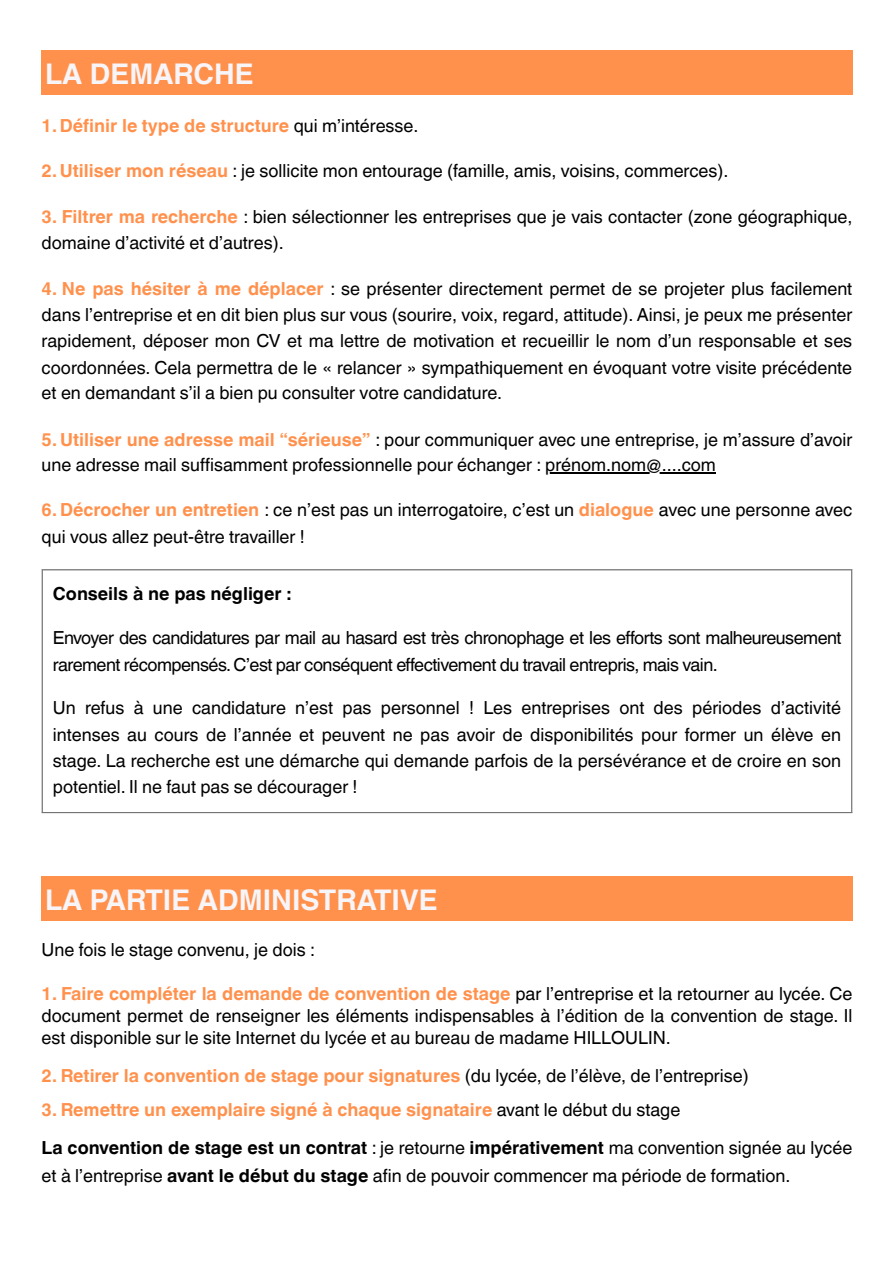
<style>
.page{position:relative;width:894px;height:1263px;background:#fff}
.page>*{position:absolute;margin:0;border:0;box-sizing:border-box;transform-origin:0 0}
.t1{font:700 28.5px "Helvetica World";color:#f7f5f8}
.t2{font:18px/26.1px "Helvetica World";color:#000}
.t3{font:700 18px "Helvetica World";color:#ff914d}
.t4{font:18px/27px "Helvetica World";letter-spacing:-.03em;color:#000}
.t5{font:700 18px "Helvetica World";color:#000}
.s1{font-weight:400;color:#000}
.s2{font-weight:700;color:#ff914d}
.s3{font-weight:700}
</style>
<div class="page">
<hr style="left:545px;top:473px;width:171px;height:1px;background:#000">
<div style="left:42px;top:51px;width:810px;height:43px;background:#ff914d"></div>
<hr style="left:42px;top:570px;width:1px;height:242px;background:#737373">
<hr style="left:850px;top:570px;width:2px;height:242px;background:#737373">
<hr style="left:42px;top:569px;width:810px;height:1px;background:#737373">
<hr style="left:42px;top:812px;width:810px;height:1px;background:#737373">
<div style="left:42px;top:876px;width:810px;height:44px;background:#ff914d"></div>
<p class="t1" style="left:45px;top:51px;width:210px">LA DEMARCHE</p>
<h1 class="t3" style="left:42px;top:111px;width:378px">1. Définir le type de structure <span class="s1">qui m’intéresse.</span></h1>
<h1 class="t2" style="left:42px;top:157px;width:688px"><span class="s2">2. Utiliser mon réseau</span> : je sollicite mon entourage (famille, amis, voisins, commerces).</h1>
<h1 class="t2" style="left:42px;top:204px;width:811px"><span class="s2">3. Filtrer ma recherche</span> : bien sélectionner les entreprises que je vais contacter (zone géographique, domaine d’activité et d’autres).</h1>
<h1 class="t2" style="left:42px;top:275px;width:811px;text-align:justify"><span class="s2">4. Ne pas hésiter à me déplacer</span> : se présenter directement permet de se projeter plus facilement dans l’entreprise et en dit bien plus sur vous (sourire, voix, regard, attitude). Ainsi, je peux me présenter rapidement, déposer mon CV et ma lettre de motivation et recueillir le nom d’un responsable et ses coordonnées. Cela permettra de le « relancer » sympathiquement en évoquant votre visite précédente et en demandant s’il a bien pu consulter votre candidature.</h1>
<h1 class="t2" style="left:42px;top:426px;width:811px"><span class="s2">5. Utiliser une adresse mail “sérieuse”</span> : pour communiquer avec une entreprise, je m’assure d’avoir une adresse mail suffisamment professionnelle pour échanger : prénom.nom@....com</h1>
<h1 class="t2" style="left:42px;top:497px;width:811px;line-height:27px"><span class="s2">6. Décrocher un entretien</span> : ce n’est pas un interrogatoire, c’est un <span class="s2">dialogue</span> avec une personne avec qui vous allez peut-être travailler !</h1>
<h1 class="t5" style="left:53px;top:579px;width:240px">Conseils à ne pas négliger :</h1>
<p class="t4" style="left:53px;top:624px;width:789px">Envoyer des candidatures par mail au hasard est très chronophage et les efforts sont malheureusement rarement récompensés. C’est par conséquent effectivement du travail entrepris, mais vain.</p>
<p class="t2" style="left:53px;top:695px;width:789px;text-align:justify">Un refus à une candidature n’est pas personnel ! Les entreprises ont des périodes d’activité intenses au cours de l’année et peuvent ne pas avoir de disponibilités pour former un élève en stage. La recherche est une démarche qui demande parfois de la persévérance et de croire en son potentiel. Il ne faut pas se décourager !</p>
<p class="t1" style="left:45px;top:877px;width:394px">LA PARTIE ADMINISTRATIVE</p>
<p class="t2" style="left:42px;top:937px;width:275px">Une fois le stage convenu, je dois :</p>
<h1 class="t2" style="left:42px;top:983px;width:812px;line-height:21.9px;text-align:justify"><span class="s2">1. Faire compléter la demande de convention de stage</span> par l’entreprise et la retourner au lycée. Ce document permet de renseigner les éléments indispensables à l’édition de la convention de stage. Il est disponible sur le site Internet du lycée et au bureau de madame HILLOULIN.</h1>
<h1 class="t3" style="left:42px;top:1061px;width:708px">2. Retirer la convention de stage pour signatures <span class="s1">(du lycée, de l’élève, de l’entreprise)</span></h1>
<h1 class="t3" style="left:42px;top:1095px;width:640px">3. Remettre un exemplaire signé à chaque signataire <span class="s1">avant le début du stage</span></h1>
<h1 class="t2" style="left:42px;top:1134px;width:811px;line-height:28.2px"><span class="s3">La convention de stage est un contrat</span> : je retourne <span class="s3">impérativement</span> ma convention signée au lycée et à l’entreprise <span class="s3">avant le début du stage</span> afin de pouvoir commencer ma période de formation.</h1>
</div>
